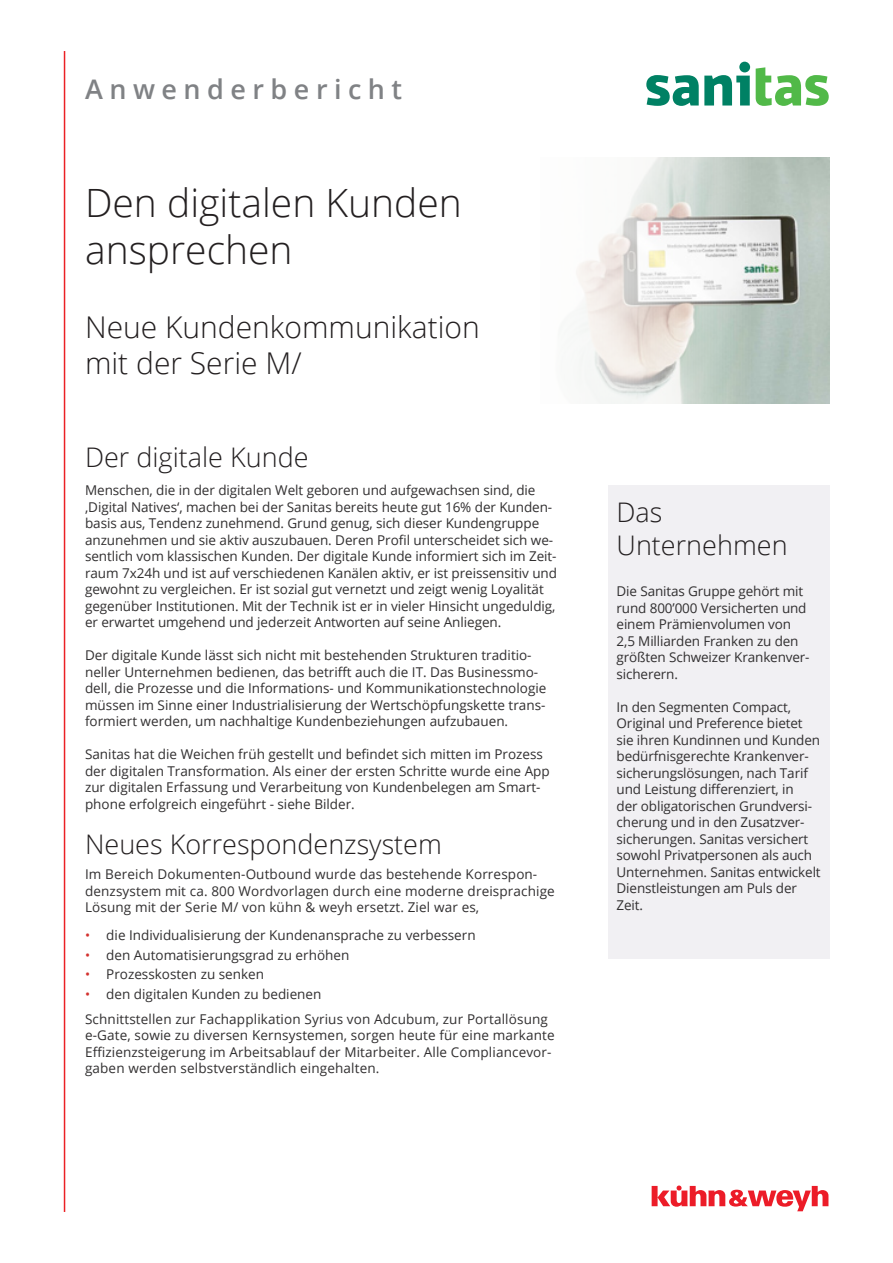
<style>
.page{position:relative;width:893px;height:1263px;background:#fff}
.page>*{position:absolute;margin:0;border:0;box-sizing:border-box;transform-origin:0 0}
.Head_Univers_18pt{font:300 39px/46.8px "Open Sans";color:#231f20}
.Head_Univers_18pt-2{font:300 30px/36px "Open Sans";color:#231f20}
.OS-Head_18pt{font:300 27px/32.4px "Open Sans";color:#231f20}
.t1{font:600 27px "Open Sans";letter-spacing:.24em;color:#808285}
.OS-Copy_9pt{font:13.5px/16.5px "Open Sans";letter-spacing:-.005em;color:#312f30}
.Redbullet16{font:13.5px "Open Sans";color:#312f30}
.s1{color:#d3312e}
</style>
<div class="page">
<img style="left:576px;top:157px;width:253px;height:247px">
<hr style="left:64px;top:51px;width:1px;height:1161px;background:#eb2125">
<div style="left:608px;top:485px;width:221px;height:474px;background:#f1f0f3"></div>
<div style="left:739px;top:62px;width:11px;height:10px;background:#008164;border-radius:50%"></div>
<svg style="left:646px;top:75px;width:104px;height:31px"></svg>
<svg style="left:756px;top:67px;width:73px;height:39px"></svg>
<svg style="left:652px;top:1185px;width:176px;height:27px"></svg>
<hr style="left:650px;top:1211px;width:119px;height:1px;background:#fff">
<p class="t1" style="left:85px;top:71px;width:319px">Anwenderbericht</p>
<p class="Head_Univers_18pt" style="left:85px;top:178px;width:378px">Den digitalen Kunden ansprechen</p>
<p class="Head_Univers_18pt-2" style="left:85px;top:308px;width:396px">Neue Kundenkommunikation mit der Serie M/</p>
<p class="OS-Head_18pt" style="left:85px;top:440px;width:225px">Der digitale Kunde</p>
<p class="OS-Copy_9pt" style="left:85px;top:482px;width:474px">Menschen, die in der digitalen Welt geboren und aufgewachsen sind, die ‚Digital Natives‘, machen bei der Sanitas bereits heute gut 16% der Kunden&shy;basis aus, Tendenz zunehmend. Grund genug, sich dieser Kundengruppe anzunehmen und sie aktiv auszubauen. Deren Profil unterscheidet sich we&shy;sentlich vom klassischen Kunden. Der digitale Kunde informiert sich im Zeit&shy;raum 7x24h und ist auf verschiedenen Kanälen aktiv, er ist preissensitiv und gewohnt zu vergleichen. Er ist sozial gut vernetzt und zeigt wenig Loyalität gegenüber Institutionen. Mit der Technik ist er in vieler Hinsicht ungeduldig, er erwartet umgehend und jederzeit Antworten auf seine Anliegen.</p>
<p class="OS-Copy_9pt" style="left:85px;top:647px;width:463px">Der digitale Kunde lässt sich nicht mit bestehenden Strukturen traditio&shy;neller Unternehmen bedienen, das betrifft auch die IT. Das Businessmo&shy;dell, die Prozesse und die Informations- und Kommunikationstechnologie müssen im Sinne einer Industrialisierung der Wertschöpfungskette trans&shy;formiert werden, um nachhaltige Kundenbeziehungen aufzubauen.</p>
<p class="OS-Copy_9pt" style="left:85px;top:746px;width:466px">Sanitas hat die Weichen früh gestellt und befindet sich mitten im Prozess der digitalen Transformation. Als einer der ersten Schritte wurde eine App zur digitalen Erfassung und Verarbeitung von Kundenbelegen am Smart&shy;phone erfolgreich eingeführt - siehe Bilder.</p>
<p class="OS-Head_18pt" style="left:85px;top:827px;width:358px">Neues Korrespondenzsystem</p>
<p class="OS-Copy_9pt" style="left:85px;top:865px;width:471px">Im Bereich Dokumenten-Outbound wurde das bestehende Korrespon&shy;denzsystem mit ca. 800 Wordvorlagen durch eine moderne dreisprachige<br>Lösung mit der Serie M/ von kühn &amp; weyh ersetzt. Ziel war es,</p>
<p class="Redbullet16" style="left:85px;top:926px;width:392px"><span class="s1">•</span> die Individualisierung der Kundenansprache zu verbessern</p>
<p class="Redbullet16" style="left:85px;top:945px;width:266px"><span class="s1">•</span> den Automatisierungsgrad zu erhöhen</p>
<p class="Redbullet16" style="left:85px;top:965px;width:181px"><span class="s1">•</span> Prozesskosten zu senken</p>
<p class="Redbullet16" style="left:85px;top:984px;width:238px"><span class="s1">•</span> den digitalen Kunden zu bedienen</p>
<p class="OS-Copy_9pt" style="left:85px;top:1010px;width:471px">Schnittstellen zur Fachapplikation Syrius von Adcubum, zur Portallösung e-Gate, sowie zu diversen Kernsystemen, sorgen heute für eine markante Effizienzsteigerung im Arbeitsablauf der Mitarbeiter. Alle Compliancevor&shy;gaben werden selbstverständlich eingehalten.</p>
<p class="OS-Head_18pt" style="left:617px;top:496px;width:172px">Das<br>Unternehmen</p>
<p class="OS-Copy_9pt" style="left:617px;top:583px;width:195px">Die Sanitas Gruppe gehört mit rund 800’000 Versicherten und einem Prämienvolumen von<br>2,5 Milliarden Franken zu den größten Schweizer Krankenver&shy;sicherern.</p>
<p class="OS-Copy_9pt" style="left:617px;top:698px;width:206px">In den Segmenten Compact,<br>Original und Preference bietet sie ihren Kundinnen und Kunden bedürfnisgerechte Krankenver&shy;sicherungslösungen, nach Tarif und Leistung differenziert, in<br>der obligatorischen Grundversi&shy;cherung und in den Zusatzver&shy;sicherungen. Sanitas versichert sowohl Privatpersonen als auch<br>Unternehmen. Sanitas entwickelt<br>Dienstleistungen am Puls der<br>Zeit.</p>
</div>
